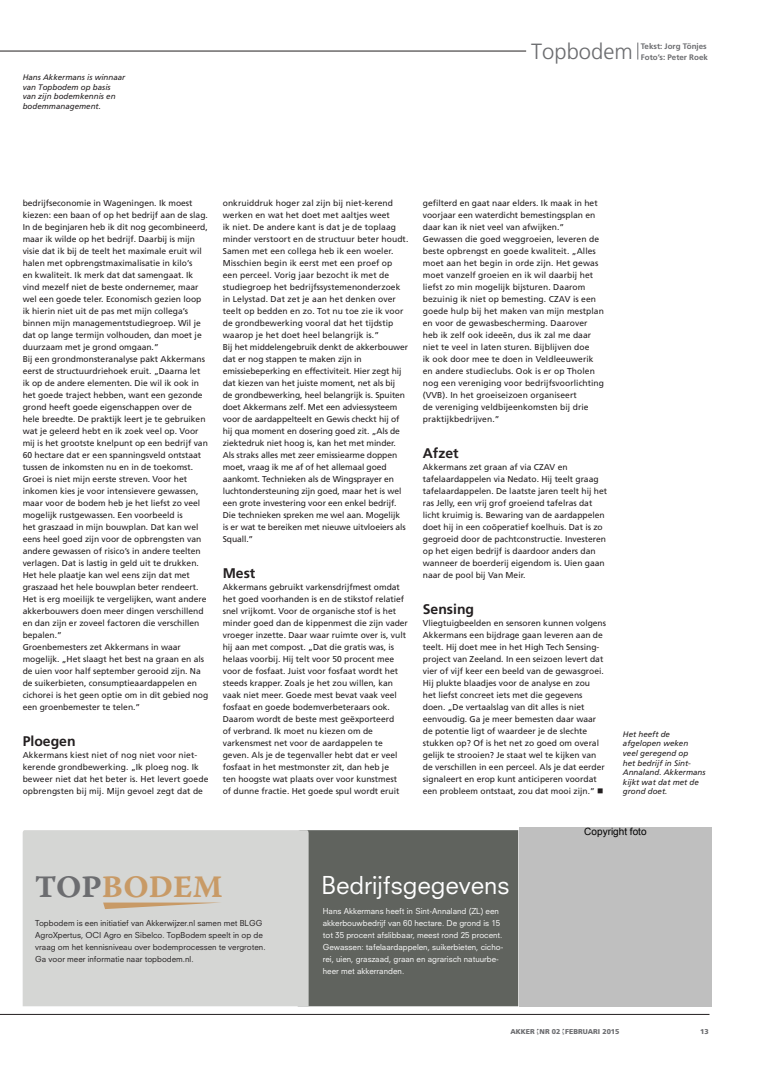
<style>
.page{position:relative;width:757px;height:1080px;background:#fff}
.page>*{position:absolute;margin:0;border:0;box-sizing:border-box;transform-origin:0 0}
.t1{font:31.1px "Warnock Pro Bold Capt";color:#c89a66}
.t2{font:24px "Neuzeit SLT Std";color:#fff}
.t3{font:300 22px "Frutiger LT Std";color:#6c6d70}
.t4{font:700 14px "Frutiger LT Std";color:#231f20}
.t5{font:10px "Arial";color:#000}
.t6{font:8.5px/12px "Frutiger LT Std";color:#231f20}
.t7{font:8px/12px "Neuzeit SLT Std";color:#fff}
.t8{font:8px/12px "Neuzeit SLT Std";color:#231f20}
.t9{font:italic 8px/9.6px "Frutiger LT Std";color:#231f20}
.t10{font:700 8px/11px "Frutiger LT Std";color:#6c6d70}
.t11{font:900 7px "Frutiger LT Std";color:#6c6d70}
.s1{color:#6c6d70}
</style>
<div class="page">
<div style="left:309px;top:830px;width:209px;height:176px;background:#60635e"></div>
<div style="left:23px;top:830px;width:286px;height:176px;background:#d5d6d4"></div>
<svg style="left:637px;top:43px;width:1px;height:17px"></svg>
<hr style="left:0;top:51px;width:526px;height:1px;background:#231f20">
<hr style="left:0;top:1014px;width:709px;height:1px;background:#231f20">
<svg style="left:562px;top:1029px;width:2px;height:6px"></svg>
<svg style="left:103px;top:903px;width:119px;height:6px"></svg>
<div style="left:519px;top:827px;width:193px;height:180px;background:#bfbfbf"></div>
<p class="t9" style="left:23px;top:73px;width:104px">Hans Akkermans is winnaar van Topbodem op basis van zijn bodemkennis en bodemmanagement.</p>
<p class="t3" style="left:531px;top:39px;width:103px">Topbodem</p>
<p class="t10" style="left:641px;top:40px;width:68px">Tekst: Jorg Tönjes<br>Foto’s: Peter Roek</p>
<p class="t6" style="left:23px;top:197px;width:187px">bedrijfseconomie in Wageningen. Ik moest kiezen: een baan of op het bedrijf aan de slag.<br>In de beginjaren heb ik dit nog gecombineerd, maar ik wilde op het bedrijf. Daarbij is mijn visie dat ik bij de teelt het maximale eruit wil halen met opbrengstmaximalisatie in kilo’s<br>en kwaliteit. Ik merk dat dat samengaat. Ik vind mezelf niet de beste ondernemer, maar wel een goede teler. Economisch gezien loop ik hierin niet uit de pas met mijn collega’s binnen mijn managementstudiegroep. Wil je dat op lange termijn volhouden, dan moet je duurzaam met je grond omgaan.”<br>Bij een grondmonsteranalyse pakt Akkermans eerst de structuurdriehoek eruit. „Daarna let ik op de andere elementen. Die wil ik ook in het goede traject hebben, want een gezonde grond heeft goede eigenschappen over de hele breedte. De praktijk leert je te gebruiken wat je geleerd hebt en ik zoek veel op. Voor mij is het grootste knelpunt op een bedrijf van 60 hectare dat er een spanningsveld ontstaat tussen de inkomsten nu en in de toekomst.<br>Groei is niet mijn eerste streven. Voor het inkomen kies je voor intensievere gewassen, maar voor de bodem heb je het liefst zo veel mogelijk rustgewassen. Een voorbeeld is<br>het graszaad in mijn bouwplan. Dat kan wel eens heel goed zijn voor de opbrengsten van andere gewassen of risico’s in andere teelten verlagen. Dat is lastig in geld uit te drukken.<br>Het hele plaatje kan wel eens zijn dat met graszaad het hele bouwplan beter rendeert.<br>Het is erg moeilijk te vergelijken, want andere akkerbouwers doen meer dingen verschillend en dan zijn er zoveel factoren die verschillen bepalen.”<br>Groenbemesters zet Akkermans in waar mogelijk. „Het slaagt het best na graan en als de uien voor half september gerooid zijn. Na de suikerbieten, consumptieaardappelen en cichorei is het geen optie om in dit gebied nog een groenbemester te telen.”</p>
<p class="t4" style="left:23px;top:733px;width:54px">Ploegen</p>
<p class="t6" style="left:23px;top:749px;width:187px">Akkermans kiest niet of nog niet voor niet&shy;kerende grondbewerking. „Ik ploeg nog. Ik beweer niet dat het beter is. Het levert goede opbrengsten bij mij. Mijn gevoel zegt dat de</p>
<p class="t6" style="left:223px;top:197px;width:187px">onkruiddruk hoger zal zijn bij niet-kerend werken en wat het doet met aaltjes weet<br>ik niet. De andere kant is dat je de toplaag minder verstoort en de structuur beter houdt.<br>Samen met een collega heb ik een woeler.<br>Misschien begin ik eerst met een proef op een perceel. Vorig jaar bezocht ik met de studiegroep het bedrijfssystemenonderzoek in Lelystad. Dat zet je aan het denken over teelt op bedden en zo. Tot nu toe zie ik voor de grondbewerking vooral dat het tijdstip waarop je het doet heel belangrijk is.”<br>Bij het middelengebruik denkt de akkerbouwer dat er nog stappen te maken zijn in emissiebeperking en effectiviteit. Hier zegt hij dat kiezen van het juiste moment, net als bij<br>de grondbewerking, heel belangrijk is. Spuiten doet Akkermans zelf. Met een adviessysteem voor de aardappelteelt en Gewis checkt hij of hij qua moment en dosering goed zit. „Als de ziektedruk niet hoog is, kan het met minder.<br>Als straks alles met zeer emissiearme doppen moet, vraag ik me af of het allemaal goed aankomt. Technieken als de Wingsprayer en luchtondersteuning zijn goed, maar het is wel een grote investering voor een enkel bedrijf.<br>Die technieken spreken me wel aan. Mogelijk<br>is er wat te bereiken met nieuwe uitvloeiers als Squall.”</p>
<p class="t4" style="left:223px;top:565px;width:34px">Mest</p>
<p class="t6" style="left:223px;top:581px;width:187px">Akkermans gebruikt varkensdrijfmest omdat het goed voorhanden is en de stikstof relatief snel vrijkomt. Voor de organische stof is het minder goed dan de kippenmest die zijn vader vroeger inzette. Daar waar ruimte over is, vult hij aan met compost. „Dat die gratis was, is helaas voorbij. Hij telt voor 50 procent mee voor de fosfaat. Juist voor fosfaat wordt het steeds krapper. Zoals je het zou willen, kan vaak niet meer. Goede mest bevat vaak veel fosfaat en goede bodemverbeteraars ook.<br>Daarom wordt de beste mest geëxporteerd<br>of verbrand. Ik moet nu kiezen om de varkensmest net voor de aardappelen te geven. Als je de tegenvaller hebt dat er veel fosfaat in het mestmonster zit, dan heb je<br>ten hoogste wat plaats over voor kunstmest<br>of dunne fractie. Het goede spul wordt eruit</p>
<p class="t6" style="left:423px;top:197px;width:183px">gefilterd en gaat naar elders. Ik maak in het voorjaar een waterdicht bemestingsplan en daar kan ik niet veel van afwijken.” Gewassen die goed weggroeien, leveren de beste opbrengst en goede kwaliteit. „Alles moet aan het begin in orde zijn. Het gewas moet vanzelf groeien en ik wil daarbij het liefst zo min mogelijk bijsturen. Daarom bezuinig ik niet op bemesting. CZAV is een goede hulp bij het maken van mijn mestplan en voor de gewasbescherming. Daarover heb ik zelf ook ideeën, dus ik zal me daar niet te veel in laten sturen. Bijblijven doe<br>ik ook door mee te doen in Veldleeuwerik en andere studieclubs. Ook is er op Tholen nog een vereniging voor bedrijfsvoorlichting (VVB). In het groeiseizoen organiseert<br>de vereniging veldbijeenkomsten bij drie praktijkbedrijven.”</p>
<p class="t4" style="left:423px;top:445px;width:37px">Afzet</p>
<p class="t6" style="left:423px;top:461px;width:186px">Akkermans zet graan af via CZAV en tafelaardappelen via Nedato. Hij teelt graag tafelaardappelen. De laatste jaren teelt hij het ras Jelly, een vrij grof groeiend tafelras dat licht kruimig is. Bewaring van de aardappelen doet hij in een coöperatief koelhuis. Dat is zo gegroeid door de pachtconstructie. Investeren op het eigen bedrijf is daardoor anders dan wanneer de boerderij eigendom is. Uien gaan naar de pool bij Van Meir.</p>
<p class="t4" style="left:423px;top:601px;width:53px">Sensing</p>
<p class="t6" style="left:423px;top:617px;width:185px">Vliegtuigbeelden en sensoren kunnen volgens Akkermans een bijdrage gaan leveren aan de teelt. Hij doet mee in het High Tech Sensing&shy;project van Zeeland. In een seizoen levert dat vier of vijf keer een beeld van de gewasgroei.<br>Hij plukte blaadjes voor de analyse en zou<br>het liefst concreet iets met die gegevens doen. „De vertaalslag van dit alles is niet eenvoudig. Ga je meer bemesten daar waar de potentie ligt of waardeer je de slechte stukken op? Of is het net zo goed om overal gelijk te strooien? Je staat wel te kijken van de verschillen in een perceel. Als je dat eerder signaleert en erop kunt anticiperen voordat een probleem ontstaat, zou dat mooi zijn.” ■</p>
<p class="t9" style="left:623px;top:729px;width:84px">Het heeft de afgelopen weken<br>veel geregend op<br>het bedrijf in Sint-<br>Annaland. Akkermans kijkt wat dat met de grond doet.</p>
<p class="t5" style="left:584px;top:825px;width:64px">Copyright foto</p>
<p class="t1" style="left:35px;top:868px;width:189px"><span class="s1">TOP</span>BODEM</p>
<p class="t8" style="left:35px;top:917px;width:232px">Topbodem is een initiatief van Akkerwijzer.nl samen met BLGG AgroXpertus, OCI Agro en Sibelco. TopBodem speelt in op de vraag om het kennisniveau over bodemprocessen te vergroten.<br>Ga voor meer informatie naar topbodem.nl.</p>
<p class="t2" style="left:321px;top:871px;width:190px">Bedrijfsgegevens</p>
<p class="t7" style="left:323px;top:905px;width:182px">Hans Akkermans heeft in Sint-Annaland (ZL) een akkerbouwbedrijf van 60 hectare. De grond is 15 tot 35 procent afslibbaar, meest rond 25 procent.<br>Gewassen: tafelaardappelen, suikerbieten, cicho&shy;rei, uien, graszaad, graan en agrarisch natuurbe&shy;heer met akkerranden.</p>
<p class="t11" style="left:510px;top:1027px;width:111px">AKKER NR 02 FEBRUARI 2015</p>
<p class="t11" style="left:700px;top:1027px;width:10px">13</p>
</div>
